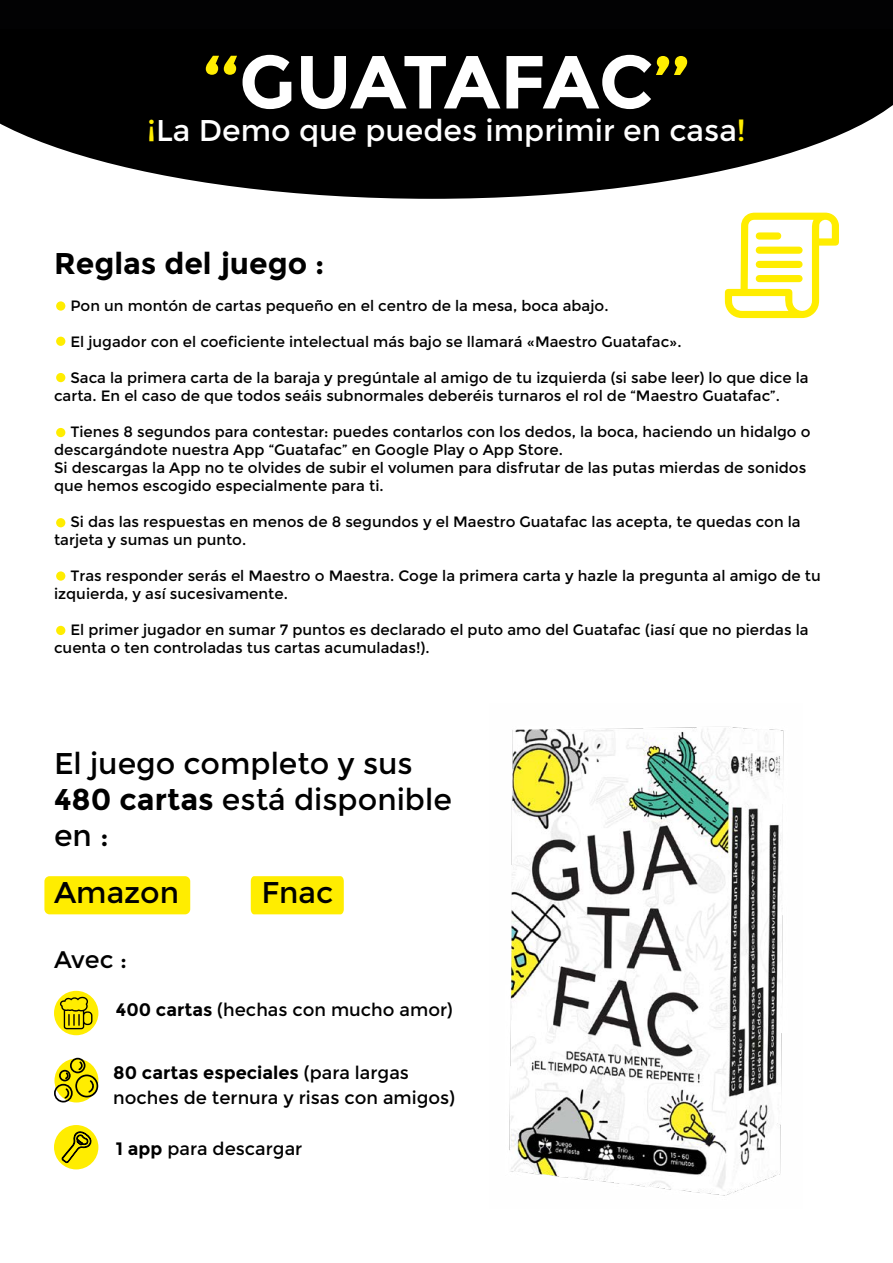
<style>
.page{position:relative;width:893px;height:1263px;background:#fff}
.page>*{position:absolute;margin:0;border:0;box-sizing:border-box;transform-origin:0 0}
.t1{font:700 75px "Montserrat";letter-spacing:-.02em;color:#fff}
.t2{font:30px/36px "Montserrat";color:#000}
.t3{font:30px "Montserrat";color:#fff}
.t4{font:700 30px "Montserrat";color:#000}
.t5{font:24px "Montserrat";color:#000}
.t6{font:18px/25.5px "Montserrat";color:#000}
.t7{font:15px/18px "Montserrat";color:#000}
.s1{color:#ffed00}
.s2{font-weight:700}
</style>
<div class="page">
<img style="left:509px;top:726px;width:275px;height:470px">
<div style="left:251px;top:876px;width:93px;height:38px;background:#ffed00"></div>
<div style="left:44px;top:876px;width:146px;height:38px;background:#ffed00;border-radius:5px"></div>
<svg style="left:725px;top:213px;width:114px;height:105px"></svg>
<svg style="left:0;top:28px;width:893px;height:171px;background:#232323"></svg>
<div style="left:0;top:0;width:893px;height:28px;background:#020203"></div>
<div style="left:56px;top:301px;width:9px;height:10px;background:#ffed00;border-radius:50%"></div>
<div style="left:56px;top:337px;width:9px;height:9px;background:#ffed00;border-radius:50%"></div>
<div style="left:56px;top:373px;width:9px;height:9px;background:#ffed00;border-radius:50%"></div>
<div style="left:56px;top:428px;width:9px;height:9px;background:#ffed00;border-radius:50%"></div>
<div style="left:56px;top:518px;width:9px;height:9px;background:#ffed00;border-radius:50%"></div>
<div style="left:56px;top:571px;width:9px;height:10px;background:#ffed00;border-radius:50%"></div>
<div style="left:56px;top:626px;width:9px;height:9px;background:#ffed00;border-radius:50%"></div>
<div style="left:54px;top:991px;width:44px;height:44px;background:#ffed00;border-radius:50%"></div>
<svg style="left:59px;top:996px;width:33px;height:33px"></svg>
<svg style="left:54px;top:1058px;width:44px;height:44px"></svg>
<div style="left:54px;top:1125px;width:44px;height:44px;background:#ffed00;border-radius:50%"></div>
<svg style="left:61px;top:1131px;width:30px;height:32px"></svg>
<h1 class="t1" style="left:203px;top:37px;width:488px"><span class="s1">‘‘</span>GUATAFAC<span class="s1">’’</span></h1>
<h2 class="t3" style="left:147px;top:113px;width:600px"><span class="s1">¡</span>La Demo que puedes imprimir en casa<span class="s1">!</span></h2>
<h2 class="t4" style="left:54px;top:245px;width:272px">Reglas del juego :</h2>
<p class="t7" style="left:70px;top:297px;width:540px">Pon un montón de cartas pequeño en el centro de la mesa, boca abajo.</p>
<p class="t7" style="left:70px;top:333px;width:613px">El jugador con el coeficiente intelectual más bajo se llamará «Maestro Guatafac».</p>
<p class="t7" style="left:54px;top:369px;width:756px;text-indent:16px">Saca la primera carta de la baraja y pregúntale al amigo de tu izquierda (si sabe leer) lo que dice la carta. En el caso de que todos seáis subnormales deberéis turnaros el rol de “Maestro Guatafac”.</p>
<p class="t7" style="left:54px;top:423px;width:758px;text-indent:16px">Tienes 8 segundos para contestar: puedes contarlos con los dedos, la boca, haciendo un hidalgo o descargándote nuestra App “Guatafac” en Google Play o App Store.<br>Si descargas la App no te olvides de subir el volumen para disfrutar de las putas mierdas de sonidos que hemos escogido especialmente para ti.</p>
<p class="t7" style="left:54px;top:513px;width:748px;text-indent:16px">Si das las respuestas en menos de 8 segundos y el Maestro Guatafac las acepta, te quedas con la tarjeta y sumas un punto.</p>
<p class="t7" style="left:54px;top:567px;width:768px;text-indent:16px">Tras responder serás el Maestro o Maestra. Coge la primera carta y hazle la pregunta al amigo de tu izquierda, y así sucesivamente.</p>
<p class="t7" style="left:54px;top:621px;width:756px;text-indent:16px">El primer jugador en sumar 7 puntos es declarado el puto amo del Guatafac (¡así que no pierdas la cuenta o ten controladas tus cartas acumuladas!).</p>
<h2 class="t2" style="left:54px;top:746px;width:399px">El juego completo y sus<br><span class="s2">480 cartas</span> está disponible en :</h2>
<h2 class="t2" style="left:54px;top:875px;width:127px">Amazon</h2>
<h2 class="t2" style="left:261px;top:875px;width:73px">Fnac</h2>
<h3 class="t5" style="left:54px;top:945px;width:75px">Avec :</h3>
<p class="t6" style="left:116px;top:997px;width:339px"><span class="s2">400 cartas</span> (hechas con mucho amor)</p>
<p class="t6" style="left:113px;top:1060px;width:343px"><span class="s2">80 cartas especiales</span> (para largas noches de ternura y risas con amigos)</p>
<p class="t6" style="left:116px;top:1136px;width:188px"><span class="s2">1 app</span> para descargar</p>
</div>
